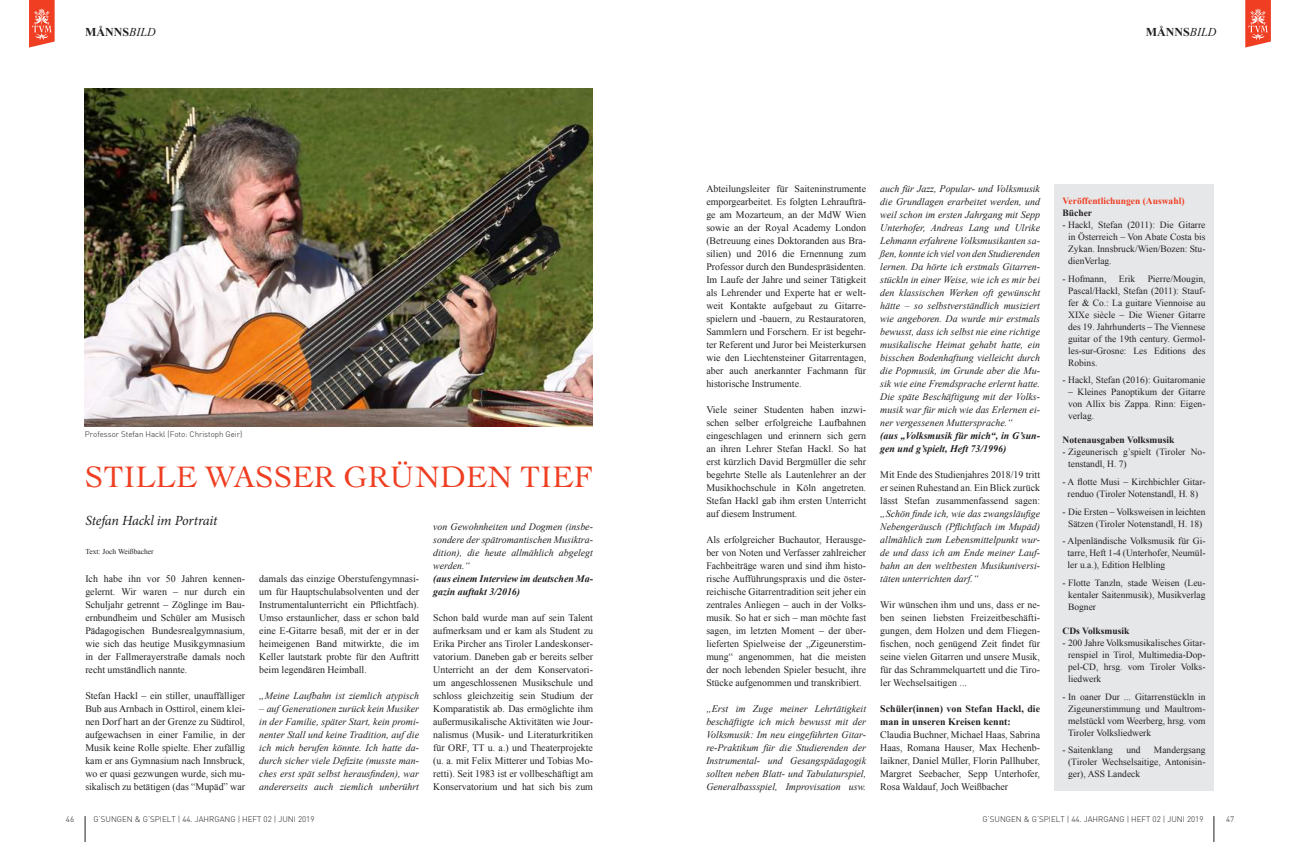
<style>
.page{position:relative;width:1299px;height:842px;background:#fff}
.page>*{position:absolute;margin:0;border:0;box-sizing:border-box;transform-origin:0 0}
.t1{font:31px "Cochin";color:#ef3e22}
.t2{font:italic 14px "Minion Pro";letter-spacing:-.015em;color:#231f20}
.t3{font:700 12px "Times New Roman";color:#231f20}
.t4{font:10px/13px "Times New Roman";color:#231f20;text-align:justify}
.t5{font:italic 10px/13px "Times New Roman";color:#231f20;text-align:justify}
.t6{font:italic 700 10px/13px "Times New Roman";color:#231f20}
.t7{font:700 10px/13px "Times New Roman";color:#231f20}
.t8{font:9.5px/12px "Times New Roman";color:#231f20;text-align:justify}
.t9{font:700 9.5px "Times New Roman";color:#231f20}
.t10{font:700 9.5px "Times New Roman";color:#ef3e22}
.t11{font:300 8px "DIN";color:#231f20}
.t12{font:7.5px "Times New Roman";color:#231f20}
.s1{font-weight:400;font-style:italic}
</style>
<div class="page">
<svg style="left:1213px;top:816px;width:1px;height:26px"></svg>
<svg style="left:85px;top:816px;width:1px;height:26px"></svg>
<svg style="left:29px;top:0;width:26px;height:48px"></svg>
<svg style="left:1245px;top:0;width:25px;height:48px"></svg>
<div style="left:1054px;top:184px;width:159px;height:607px;background:#e6e7e9"></div>
<img style="left:85px;top:88px;width:507px;height:338px">
<p class="t3" style="left:85px;top:24px;width:72px">MÅNNS<span class="s1">BILD</span></p>
<p class="t3" style="left:1145px;top:24px;width:72px">MÅNNS<span class="s1">BILD</span></p>
<p class="t11" style="left:85px;top:429px;width:159px">Professor Stefan Hackl (Foto: Christoph Geir)</p>
<h1 class="t1" style="left:85px;top:456px;width:509px">STILLE WASSER GRÜNDEN TIEF</h1>
<h2 class="t2" style="left:85px;top:511px;width:133px">Stefan Hackl im Portrait</h2>
<p class="t12" style="left:85px;top:547px;width:70px">Text: Joch Weißbacher</p>
<p class="t4" style="left:85px;top:572px;width:161px">Ich habe ihn vor 50 Jahren kennen&shy;gelernt. Wir waren – nur durch ein Schuljahr getrennt – Zöglinge im Bau&shy;ernbundheim und Schüler am Musisch Pädagogischen Bundesrealgymnasium, wie sich das heutige Musikgymnasium in der Fallmerayerstraße damals noch recht umständlich nannte.</p>
<p class="t4" style="left:85px;top:689px;width:161px">Stefan Hackl – ein stiller, unauffälliger Bub aus Arnbach in Osttirol, einem klei&shy;nen Dorf hart an der Grenze zu Südtirol, aufgewachsen in einer Familie, in der Musik keine Rolle spielte. Eher zufällig kam er ans Gymnasium nach Innsbruck, wo er quasi gezwungen wurde, sich mu&shy;sikalisch zu betätigen (das “Mupäd” war</p>
<p class="t4" style="left:259px;top:572px;width:161px">damals das einzige Oberstufengymnasi&shy;um für Hauptschulabsolventen und der Instrumentalunterricht ein Pflichtfach).<br>Umso erstaunlicher, dass er schon bald eine E-Gitarre besaß, mit der er in der heimeigenen Band mitwirkte, die im Keller lautstark probte für den Auftritt beim legendären Heimball.</p>
<p class="t5" style="left:259px;top:689px;width:161px">„Meine Laufbahn ist ziemlich atypisch</p>
<p class="t5" style="left:259px;top:702px;width:161px">– auf Generationen zurück kein Musiker in der Familie, später Start, kein promi&shy;nenter Stall und keine Tradition, auf die ich mich berufen könnte. Ich hatte da&shy;durch sicher viele Defizite (musste man&shy;ches erst spät selbst herausfinden), war andererseits auch ziemlich unberührt</p>
<p class="t5" style="left:433px;top:520px;width:161px">von Gewohnheiten und Dogmen (insbe&shy;sondere der spätromantischen Musiktra&shy;dition), die heute allmählich abgelegt werden.“</p>
<p class="t6" style="left:433px;top:572px;width:161px">(aus einem Interview im deutschen Ma&shy;gazin auftakt 3/2016)</p>
<p class="t4" style="left:433px;top:611px;width:161px">Schon bald wurde man auf sein Talent aufmerksam und er kam als Student zu Erika Pircher ans Tiroler Landeskonser&shy;vatorium. Daneben gab er bereits selber Unterricht an der dem Konservatori&shy;um angeschlossenen Musikschule und schloss gleichzeitig sein Studium der Komparatistik ab. Das ermöglichte ihm außermusikalische Aktivitäten wie Jour&shy;nalismus (Musik- und Literaturkritiken für ORF, TT u. a.) und Theaterprojekte (u. a. mit Felix Mitterer und Tobias Mo&shy;retti). Seit 1983 ist er vollbeschäftigt am Konservatorium und hat sich bis zum</p>
<p class="t4" style="left:706px;top:182px;width:161px">Abteilungsleiter für Saiteninstrumente emporgearbeitet. Es folgten Lehraufträ&shy;ge am Mozarteum, an der MdW Wien sowie an der Royal Academy London (Betreuung eines Doktoranden aus Bra&shy;silien) und 2016 die Ernennung zum Professor durch den Bundespräsidenten.<br>Im Laufe der Jahre und seiner Tätigkeit als Lehrender und Experte hat er welt&shy;weit Kontakte aufgebaut zu Gitarre&shy;spielern und -bauern, zu Restauratoren, Sammlern und Forschern. Er ist begehr&shy;ter Referent und Juror bei Meisterkursen wie den Liechtensteiner Gitarrentagen, aber auch anerkannter Fachmann für historische Instrumente.</p>
<p class="t4" style="left:706px;top:403px;width:161px">Viele seiner Studenten haben inzwi&shy;schen selber erfolgreiche Laufbahnen eingeschlagen und erinnern sich gern an ihren Lehrer Stefan Hackl. So hat erst kürzlich David Bergmüller die sehr begehrte Stelle als Lautenlehrer an der Musikhochschule in Köln angetreten.<br>Stefan Hackl gab ihm ersten Unterricht auf diesem Instrument.</p>
<p class="t4" style="left:706px;top:533px;width:161px">Als erfolgreicher Buchautor, Herausge&shy;ber von Noten und Verfasser zahlreicher Fachbeiträge waren und sind ihm histo&shy;rische Aufführungspraxis und die öster&shy;reichische Gitarrentradition seit jeher ein zentrales Anliegen – auch in der Volks&shy;musik. So hat er sich – man möchte fast sagen, im letzten Moment – der über&shy;lieferten Spielweise der „Zigeunerstim&shy;mung“ angenommen, hat die meisten der noch lebenden Spieler besucht, ihre Stücke aufgenommen und transkribiert.</p>
<p class="t5" style="left:706px;top:702px;width:161px">„Erst im Zuge meiner Lehrtätigkeit beschäftigte ich mich bewusst mit der Volksmusik: Im neu eingeführten Gitar&shy;re-Praktikum für die Studierenden der Instrumental- und Gesangspädagogik sollten neben Blatt- und Tabulaturspiel, Generalbassspiel, Improvisation usw.</p>
<p class="t5" style="left:880px;top:182px;width:161px">auch für Jazz, Popular- und Volksmusik die Grundlagen erarbeitet werden, und weil schon im ersten Jahrgang mit Sepp Unterhofer, Andreas Lang und Ulrike Lehmann erfahrene Volksmusikanten sa&shy;ßen, konnte ich viel von den Studierenden lernen. Da hörte ich erstmals Gitarren&shy;stückln in einer Weise, wie ich es mir bei den klassischen Werken oft gewünscht hätte – so selbstverständlich musiziert wie angeboren. Da wurde mir erstmals bewusst, dass ich selbst nie eine richtige musikalische Heimat gehabt hatte, ein bisschen Bodenhaftung vielleicht durch die Popmusik, im Grunde aber die Mu&shy;sik wie eine Fremdsprache erlernt hatte.<br>Die späte Beschäftigung mit der Volks&shy;musik war für mich wie das Erlernen ei&shy;ner vergessenen Muttersprache.“</p>
<p class="t6" style="left:880px;top:429px;width:161px">(aus „Volksmusik für mich“, in G’sun&shy;gen und g’spielt, Heft 73/1996)</p>
<p class="t4" style="left:880px;top:468px;width:161px">Mit Ende des Studienjahres 2018/19 tritt er seinen Ruhestand an. Ein Blick zurück lässt Stefan zusammenfassend sagen:</p>
<p class="t5" style="left:880px;top:507px;width:161px">„Schön finde ich, wie das zwangsläufige Nebengeräusch (Pflichtfach im Mupäd) allmählich zum Lebensmittelpunkt wur&shy;de und dass ich am Ende meiner Lauf&shy;bahn an den weltbesten Musikuniversi&shy;täten unterrichten darf.“</p>
<p class="t4" style="left:880px;top:598px;width:161px">Wir wünschen ihm und uns, dass er ne&shy;ben seinen liebsten Freizeitbeschäfti&shy;gungen, dem Holzen und dem Fliegen&shy;fischen, noch genügend Zeit findet für seine vielen Gitarren und unsere Musik, für das Schrammelquartett und die Tiro&shy;ler Wechselsaitigen ...</p>
<p class="t7" style="left:880px;top:702px;width:161px">Schüler(innen) von Stefan Hackl, die man in unseren Kreisen kennt:</p>
<p class="t4" style="left:880px;top:728px;width:161px">Claudia Buchner, Michael Haas, Sabrina Haas, Romana Hauser, Max Hechenb&shy;laikner, Daniel Müller, Florin Pallhuber, Margret Seebacher, Sepp Unterhofer, Rosa Waldauf, Joch Weißbacher</p>
<p class="t10" style="left:1062px;top:194px;width:123px">Veröffentlichungen (Auswahl)</p>
<p class="t9" style="left:1062px;top:206px;width:31px">Bücher</p>
<p class="t8" style="left:1068px;top:218px;width:139px;text-indent:-6px">- Hackl, Stefan (2011): Die Gitarre in Österreich – Von Abate Costa bis Zykan. Innsbruck/Wien/Bozen: Stu&shy;dienVerlag.</p>
<p class="t8" style="left:1062px;top:272px;width:45px">- Hofmann,</p>
<p class="t8" style="left:1118px;top:272px;width:18px">Erik</p>
<p class="t8" style="left:1068px;top:272px;width:139px;text-indent:80px">Pierre/Mougin, Pascal/Hackl, Stefan (2011): Stauf&shy;fer &amp; Co.: La guitare Viennoise au XIXe siècle – Die Wiener Gitarre des 19. Jahrhunderts – The Viennese guitar of the 19th century. Germol&shy;les-sur-Grosne: Les Editions des Robins.</p>
<p class="t8" style="left:1062px;top:374px;width:144px">- Hackl, Stefan (2016): Guitaromanie</p>
<p class="t8" style="left:1068px;top:386px;width:139px">– Kleines Panoptikum der Gitarre von Allix bis Zappa. Rinn: Eigen&shy;verlag.</p>
<p class="t9" style="left:1062px;top:433px;width:113px">Notenausgaben Volksmusik</p>
<p class="t8" style="left:1068px;top:446px;width:139px;text-indent:-6px">- Zigeunerisch g’spielt (Tiroler No&shy;tenstandl, H. 7)</p>
<p class="t8" style="left:1062px;top:475px;width:144px;text-align:center">- A flotte Musi – Kirchbichler Gitar&shy;renduo (Tiroler Notenstandl, H. 8)</p>
<p class="t8" style="left:1062px;top:505px;width:144px;text-align:center">- Die Ersten – Volksweisen in leichten<br>Sätzen (Tiroler Notenstandl, H. 18)</p>
<p class="t8" style="left:1067px;top:535px;width:139px;text-indent:-5px">- Alpenländische Volksmusik für Gi&shy;tarre, Heft 1-4 (Unterhofer, Neumül&shy;ler u.a.), Edition Helbling</p>
<p class="t8" style="left:1068px;top:576px;width:139px;text-indent:-6px">- Flotte Tanzln, stade Weisen (Leu&shy;kentaler Saitenmusik), Musikverlag Bogner</p>
<p class="t9" style="left:1062px;top:624px;width:68px">CDs Volksmusik</p>
<p class="t8" style="left:1068px;top:636px;width:139px;text-indent:-6px">- 200 Jahre Volksmusikalisches Gitar&shy;renspiel in Tirol, Multimedia-Dop&shy;pel-CD, hrsg. vom Tiroler Volks&shy;liedwerk</p>
<p class="t8" style="left:1068px;top:690px;width:139px;text-indent:-6px">- In oaner Dur ... Gitarrenstückln in Zigeunerstimmung und Maultrom&shy;melstückl vom Weerberg, hrsg. vom Tiroler Volksliedwerk</p>
<p class="t8" style="left:1062px;top:744px;width:52px">- Saitenklang</p>
<p class="t8" style="left:1126px;top:744px;width:16px">und</p>
<p class="t8" style="left:1068px;top:744px;width:139px;text-indent:86px">Mandergsang (Tiroler Wechselsaitige, Antonisin&shy;ger), ASS Landeck</p>
<p class="t11" style="left:66px;top:814px;width:10px">46</p>
<p class="t11" style="left:93px;top:814px;width:222px">G‘SUNGEN &amp; G‘SPIELT | 44. JAHRGANG | HEFT 02 | JUNI 2019</p>
<p class="t11" style="left:982px;top:814px;width:222px">G‘SUNGEN &amp; G‘SPIELT | 44. JAHRGANG | HEFT 02 | JUNI 2019</p>
<p class="t11" style="left:1225px;top:814px;width:10px">47</p>
</div>
